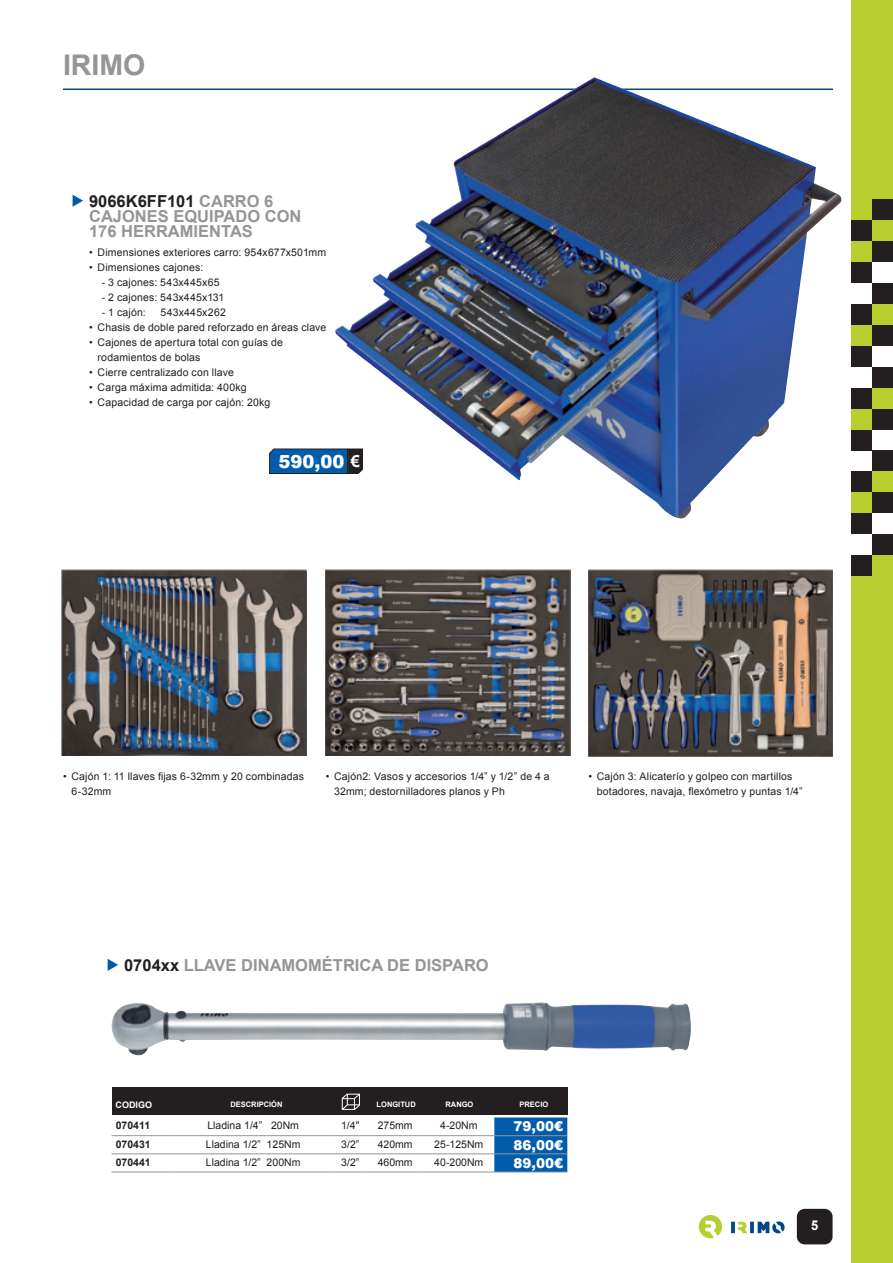
<style>
.page{position:relative;width:893px;height:1263px;background:#fff}
.page>*{position:absolute;margin:0;border:0;box-sizing:border-box;transform-origin:0 0}
.t1{font:700 28.5px "Arial";color:#939598}
.t2{font:900 18px "Arial";color:#fff}
.t3{font:700 16.5px/15px "Arial";color:#939598}
.t4{font:900 13.5px "Arial";color:#fff}
.t5{font:700 13.5px "Arial";color:#fff;scale:.95 1}
.t6{font:10.5px/15px "Arial";letter-spacing:.015em;color:#231f20}
.t7{font:700 10.5px "Arial";color:#231f20}
.t8{font:700 9px "Arial";color:#fff}
.t9{font:700 7.5px "Arial";color:#fff}
.s1{color:#231f20}
.s2{font-weight:700;font-size:16.5px}
</style>
<div class="page">
<div style="left:797px;top:1209px;width:35px;height:35px;background:#231f20;border-radius:8px"></div>
<hr style="left:63px;top:89px;width:770px;height:1px;background:#014689">
<div style="left:851px;top:0;width:42px;height:1263px;background:#b6cf2f"></div>
<div style="left:851px;top:531px;width:21px;height:27px;background:#fff"></div>
<div style="left:851px;top:279px;width:21px;height:27px;background:#fff"></div>
<div style="left:851px;top:358px;width:21px;height:32px;background:#fff"></div>
<div style="left:851px;top:446px;width:21px;height:28px;background:#fff"></div>
<div style="left:872px;top:509px;width:21px;height:27px;background:#fff"></div>
<div style="left:872px;top:259px;width:21px;height:26px;background:#fff"></div>
<div style="left:872px;top:343px;width:21px;height:26px;background:#fff"></div>
<div style="left:872px;top:426px;width:21px;height:27px;background:#fff"></div>
<div style="left:851px;top:471px;width:21px;height:21px;background:#231f20"></div>
<div style="left:851px;top:513px;width:21px;height:21px;background:#231f20"></div>
<div style="left:851px;top:555px;width:21px;height:21px;background:#231f20"></div>
<div style="left:872px;top:450px;width:21px;height:21px;background:#231f20"></div>
<div style="left:872px;top:492px;width:21px;height:21px;background:#231f20"></div>
<div style="left:872px;top:534px;width:21px;height:21px;background:#231f20"></div>
<div style="left:851px;top:220px;width:21px;height:21px;background:#231f20"></div>
<div style="left:851px;top:262px;width:21px;height:21px;background:#231f20"></div>
<div style="left:851px;top:304px;width:21px;height:21px;background:#231f20"></div>
<div style="left:851px;top:346px;width:21px;height:21px;background:#231f20"></div>
<div style="left:851px;top:388px;width:21px;height:21px;background:#231f20"></div>
<div style="left:851px;top:430px;width:21px;height:21px;background:#231f20"></div>
<div style="left:872px;top:199px;width:21px;height:21px;background:#231f20"></div>
<div style="left:872px;top:241px;width:21px;height:21px;background:#231f20"></div>
<div style="left:872px;top:283px;width:21px;height:21px;background:#231f20"></div>
<div style="left:872px;top:325px;width:21px;height:21px;background:#231f20"></div>
<div style="left:872px;top:367px;width:21px;height:21px;background:#231f20"></div>
<div style="left:872px;top:409px;width:21px;height:21px;background:#231f20"></div>
<img style="left:335px;top:77px;width:506px;height:441px">
<img style="left:326px;top:570px;width:244px;height:186px">
<img style="left:588px;top:570px;width:245px;height:186px">
<img style="left:62px;top:570px;width:245px;height:186px">
<svg style="left:73px;top:195px;width:10px;height:12px"></svg>
<svg style="left:108px;top:959px;width:10px;height:12px"></svg>
<svg style="left:269px;top:448px;width:94px;height:26px;background:#10538c"></svg>
<img style="left:111px;top:1002px;width:580px;height:53px">
<svg style="left:494px;top:1117px;width:73px;height:55px;background:#0760ab"></svg>
<hr style="left:111px;top:1135px;width:62px;height:1px;background:#939598">
<hr style="left:111px;top:1153px;width:62px;height:1px;background:#939598">
<hr style="left:111px;top:1172px;width:62px;height:1px;background:#939598">
<hr style="left:173px;top:1135px;width:161px;height:1px;background:#939598">
<hr style="left:173px;top:1153px;width:161px;height:1px;background:#939598">
<hr style="left:173px;top:1172px;width:161px;height:1px;background:#939598">
<hr style="left:334px;top:1135px;width:33px;height:1px;background:#939598">
<hr style="left:334px;top:1153px;width:33px;height:1px;background:#939598">
<hr style="left:334px;top:1172px;width:33px;height:1px;background:#939598">
<hr style="left:367px;top:1135px;width:56px;height:1px;background:#939598">
<hr style="left:367px;top:1153px;width:56px;height:1px;background:#939598">
<hr style="left:367px;top:1172px;width:56px;height:1px;background:#939598">
<hr style="left:423px;top:1135px;width:71px;height:1px;background:#939598">
<hr style="left:423px;top:1153px;width:71px;height:1px;background:#939598">
<hr style="left:423px;top:1172px;width:71px;height:1px;background:#939598">
<hr style="left:494px;top:1135px;width:73px;height:1px;background:#939598">
<hr style="left:494px;top:1153px;width:73px;height:1px;background:#939598">
<hr style="left:494px;top:1172px;width:73px;height:1px;background:#939598">
<div style="left:112px;top:1087px;width:455px;height:27px;background:#231f20"></div>
<div style="left:342px;top:1098px;width:13px;height:12px;border:1px solid #fff"></div>
<svg style="left:341px;top:1093px;width:7px;height:17px"></svg>
<svg style="left:354px;top:1093px;width:6px;height:17px"></svg>
<svg style="left:738px;top:1222px;width:9px;height:11px"></svg>
<svg style="left:758px;top:1221px;width:27px;height:13px"></svg>
<svg style="left:750px;top:1222px;width:4px;height:11px"></svg>
<svg style="left:731px;top:1222px;width:4px;height:11px"></svg>
<svg style="left:699px;top:1215px;width:23px;height:23px"></svg>
<h1 class="t1" style="left:63px;top:46px;width:84px">IRIMO</h1>
<h3 class="t3" style="left:89px;top:194px;width:214px"><span class="s1">9066K6FF101</span> CARRO 6<br>CAJONES EQUIPADO CON<br>176 HERRAMIENTAS</h3>
<p class="t6" style="left:89px;top:245px;width:239px">• Dimensiones exteriores carro: 954x677x501mm</p>
<p class="t6" style="left:89px;top:260px;width:116px">• Dimensiones cajones:</p>
<p class="t6" style="left:102px;top:275px;width:119px">- 3 cajones: 543x445x65</p>
<p class="t6" style="left:102px;top:290px;width:124px">- 2 cajones: 543x445x131</p>
<p class="t6" style="left:102px;top:305px;width:45px">- 1 cajón:</p>
<p class="t6" style="left:160px;top:305px;width:67px">543x445x262</p>
<p class="t6" style="left:89px;top:320px;width:239px">• Chasis de doble pared reforzado en áreas clave</p>
<p class="t6" style="left:98px;top:335px;width:187px;text-indent:-9px">• Cajones de apertura total con guías de rodamientos de bolas</p>
<p class="t6" style="left:89px;top:365px;width:146px">• Cierre centralizado con llave</p>
<p class="t6" style="left:89px;top:380px;width:159px">• Carga máxima admitida: 400kg</p>
<p class="t6" style="left:89px;top:395px;width:183px">• Capacidad de carga por cajón: 20kg</p>
<h2 class="t2" style="left:278px;top:448px;width:83px">590,00 <span class="s2">€</span></h2>
<p class="t6" style="left:72px;top:769px;width:234px;text-indent:-9px">• Cajón 1: 11 llaves fijas 6-32mm y 20 combinadas<br>6-32mm</p>
<p class="t6" style="left:334px;top:769px;width:217px;text-indent:-9px">• Cajón2: Vasos y accesorios 1/4” y 1/2” de 4 a<br>32mm; destornilladores planos y Ph</p>
<p class="t6" style="left:597px;top:769px;width:207px;text-indent:-9px">• Cajón 3: Alicaterío y golpeo con martillos botadores, navaja, flexómetro y puntas 1/4”</p>
<h3 class="t3" style="left:124px;top:958px;width:366px"><span class="s1">0704xx</span> LLAVE DINAMOMÉTRICA DE DISPARO</h3>
<p class="t8" style="left:116px;top:1099px;width:38px">CODIGO</p>
<p class="t9" style="left:230px;top:1100px;width:54px">DESCRIPCIÓN</p>
<p class="t9" style="left:377px;top:1100px;width:41px">LONGITUD</p>
<p class="t9" style="left:445px;top:1100px;width:29px">RANGO</p>
<p class="t9" style="left:519px;top:1100px;width:30px">PRECIO</p>
<p class="t7" style="left:116px;top:1119px;width:36px">070411</p>
<p class="t6" style="left:207px;top:1118px;width:93px">Lladina 1/4” 20Nm</p>
<p class="t6" style="left:341px;top:1118px;width:20px">1/4"</p>
<p class="t6" style="left:378px;top:1118px;width:37px">275mm</p>
<p class="t6" style="left:440px;top:1118px;width:39px">4-20Nm</p>
<p class="t4" style="left:513px;top:1117px;width:51px">79,00€</p>
<p class="t7" style="left:116px;top:1137px;width:37px">070431</p>
<p class="t6" style="left:206px;top:1136px;width:96px">Lladina 1/2” 125Nm</p>
<p class="t6" style="left:341px;top:1136px;width:20px">3/2”</p>
<p class="t6" style="left:378px;top:1136px;width:37px">420mm</p>
<p class="t6" style="left:434px;top:1136px;width:51px">25-125Nm</p>
<p class="t4" style="left:513px;top:1135px;width:51px">86,00€</p>
<p class="t7" style="left:116px;top:1155px;width:37px">070441</p>
<p class="t6" style="left:206px;top:1155px;width:96px">Lladina 1/2” 200Nm</p>
<p class="t6" style="left:341px;top:1155px;width:20px">3/2”</p>
<p class="t6" style="left:378px;top:1155px;width:37px">460mm</p>
<p class="t6" style="left:434px;top:1155px;width:51px">40-200Nm</p>
<p class="t4" style="left:513px;top:1153px;width:51px">89,00€</p>
<p class="t5" style="left:811px;top:1216px;width:9px">5</p>
</div>
